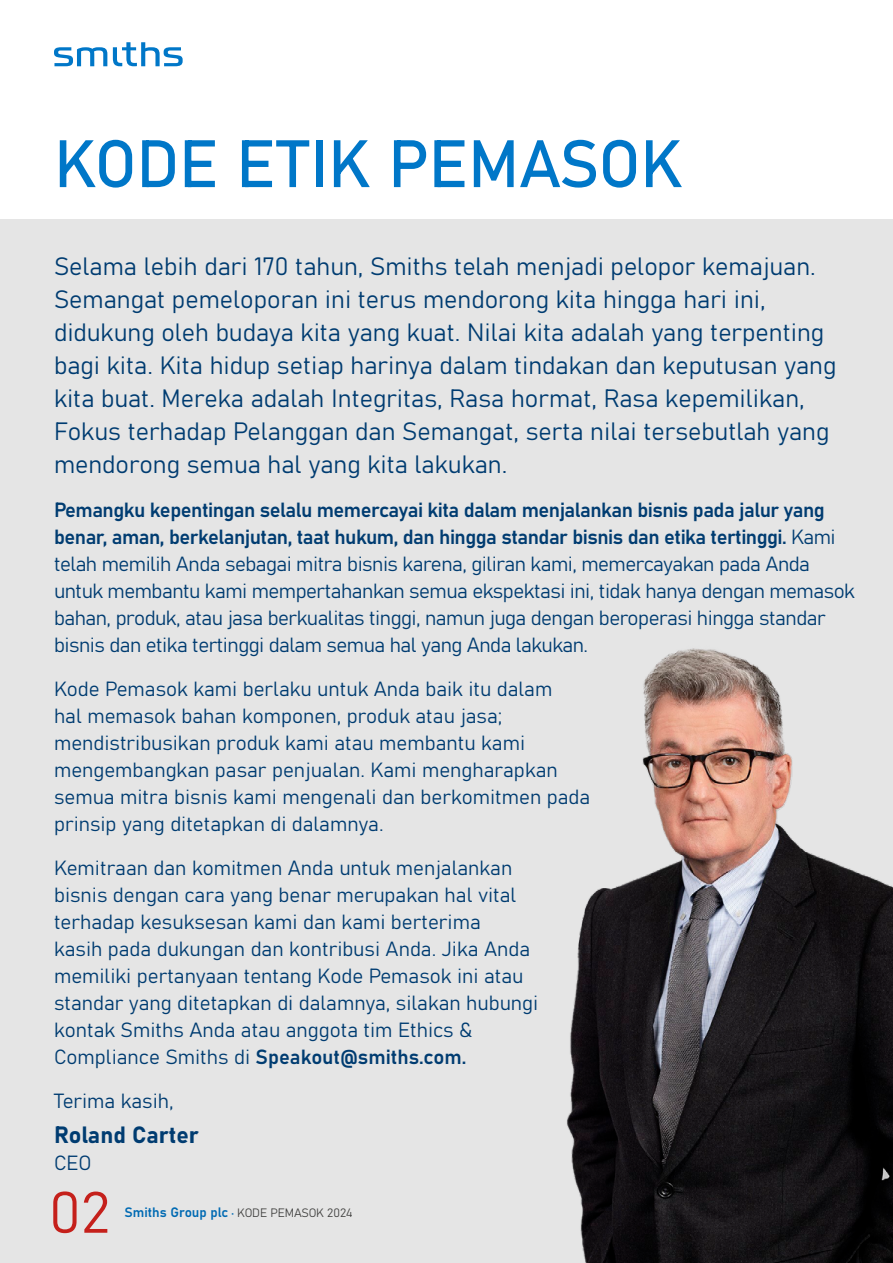
<style>
.page{position:relative;width:893px;height:1263px;background:#fff}
.page>*{position:absolute;margin:0;border:0;box-sizing:border-box;transform-origin:0 0}
.t1{font:66px "Bahnschrift";letter-spacing:-.01em;color:#0077c8}
.t2{font:57.45px "Bahnschrift";color:#dc241f}
.t3{font:24.75px/33px "Bahnschrift";color:#003c71}
.t4{font:23.25px "Bahnschrift";color:#003c71}
.t5{font:20.25px/27px "Bahnschrift";color:#003c71}
.t6{font:20.25px/27px "Bahnschrift";letter-spacing:-.025em;color:#003c71}
.t7{font:12px "Bahnschrift";letter-spacing:-.01em;color:#4a4a49}
.s1{font-size:13.5px;color:#0077c8}
.s2{color:#0077c8}
</style>
<div class="page">
<svg style="left:54px;top:47px;width:53px;height:19px"></svg>
<svg style="left:113px;top:42px;width:70px;height:24px"></svg>
<div style="left:0;top:219px;width:893px;height:1044px;background:#e5e5e5"></div>
<img style="left:567px;top:648px;width:326px;height:615px">
<h1 class="t1" style="left:54px;top:114px;width:630px">KODE ETIK PEMASOK</h1>
<p class="t3" style="left:54px;top:248px;width:784px">Selama lebih dari 170 tahun, Smiths telah menjadi pelopor kemajuan.<br>Semangat pemeloporan ini terus mendorong kita hingga hari ini, didukung oleh budaya kita yang kuat. Nilai kita adalah yang terpenting bagi kita. Kita hidup setiap harinya dalam tindakan dan keputusan yang kita buat. Mereka adalah Integritas, Rasa hormat, Rasa kepemilikan, Fokus terhadap Pelanggan dan Semangat, serta nilai tersebutlah yang mendorong semua hal yang kita lakukan.</p>
<p class="t6" style="left:54px;top:495px;width:802px">Pemangku kepentingan selalu memercayai kita dalam menjalankan bisnis pada jalur yang benar, aman, berkelanjutan, taat hukum, dan hingga standar bisnis dan etika tertinggi. Kami telah memilih Anda sebagai mitra bisnis karena, giliran kami, memercayakan pada Anda untuk membantu kami mempertahankan semua ekspektasi ini, tidak hanya dengan memasok bahan, produk, atau jasa berkualitas tinggi, namun juga dengan beroperasi hingga standar bisnis dan etika tertinggi dalam semua hal yang Anda lakukan.</p>
<p class="t5" style="left:54px;top:674px;width:538px">Kode Pemasok kami berlaku untuk Anda baik itu dalam<br>hal memasok bahan komponen, produk atau jasa; mendistribusikan produk kami atau membantu kami mengembangkan pasar penjualan. Kami mengharapkan semua mitra bisnis kami mengenali dan berkomitmen pada prinsip yang ditetapkan di dalamnya.</p>
<p class="t5" style="left:54px;top:853px;width:486px">Kemitraan dan komitmen Anda untuk menjalankan bisnis dengan cara yang benar merupakan hal vital terhadap kesuksesan kami dan kami berterima<br>kasih pada dukungan dan kontribusi Anda. Jika Anda memiliki pertanyaan tentang Kode Pemasok ini atau standar yang ditetapkan di dalamnya, silakan hubungi kontak Smiths Anda atau anggota tim Ethics &amp; Compliance Smiths di Speakout@smiths.com.</p>
<p class="t5" style="left:54px;top:1086px;width:121px">Terima kasih,</p>
<p class="t4" style="left:54px;top:1117px;width:146px">Roland Carter</p>
<p class="t5" style="left:54px;top:1148px;width:39px">CEO</p>
<h2 class="t2" style="left:49px;top:1169px;width:63px">02</h2>
<p class="t7" style="left:124px;top:1203px;width:230px"><span class="s1">Smiths Group plc</span> <span class="s2">·</span> KODE PEMASOK 2024</p>
</div>
